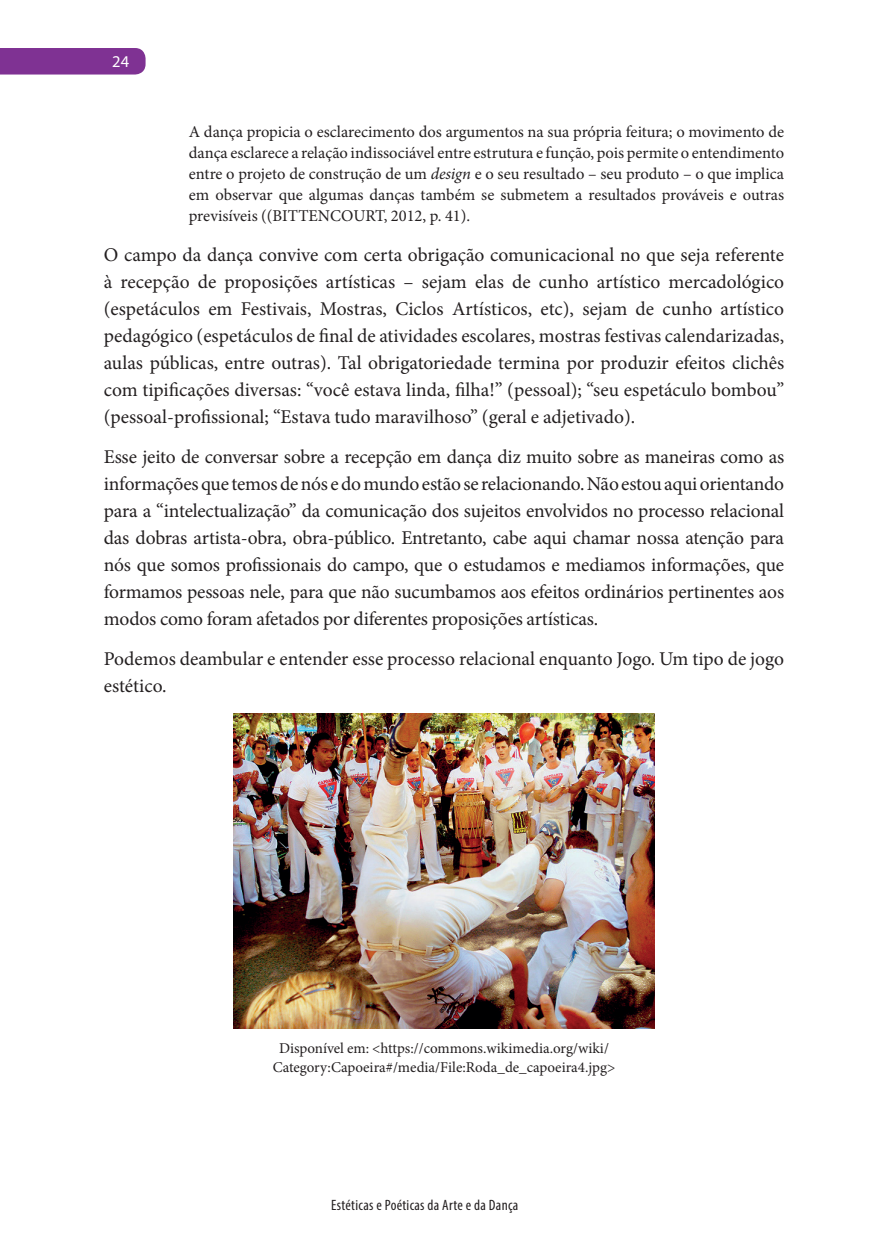
<style>
.page{position:relative;width:888px;height:1258px;background:#fff}
.page>*{position:absolute;margin:0;border:0;box-sizing:border-box;transform-origin:0 0}
.t1{font:19.5px/27px "Minion Pro";letter-spacing:-.005em;color:#231f20;text-align:justify}
.t2{font:16.5px/21px "Minion Pro";color:#231f20;text-align:justify}
.t3{font:16.5px "Myriad Pro";color:#fff}
.t4{font:15px/19.5px "Minion Pro";color:#231f20;text-align:center}
.t5{font:condensed 15px "Myriad Pro";letter-spacing:.02em;color:#231f20}
.s1{font-style:italic}
</style>
<div class="page">
<div style="left:0;top:48px;width:146px;height:27px;background:#7f3293"></div>
<img style="left:234px;top:713px;width:420px;height:316px">
<p class="t3" style="left:112px;top:51px;width:18px">24</p>
<p class="t2" style="left:189px;top:121px;width:597px">A dança propicia o esclarecimento dos argumentos na sua própria feitura; o movimento de dança esclarece a relação indissociável entre estrutura e função, pois permite o entendimento entre o projeto de construção de um <span class="s1">design</span> e o seu resultado – seu produto – o que implica em observar que algumas danças também se submetem a resultados prováveis e outras previsíveis ((BITTENCOURT, 2012, p. 41).</p>
<p class="t1" style="left:104px;top:241px;width:682px">O campo da dança convive com certa obrigação comunicacional no que seja referente à recepção de proposições artísticas – sejam elas de cunho artístico mercadológico (espetáculos em Festivais, Mostras, Ciclos Artísticos, etc), sejam de cunho artístico pedagógico (espetáculos de final de atividades escolares, mostras festivas calendarizadas, aulas públicas, entre outras). Tal obrigatoriedade termina por produzir efeitos clichês com tipificações diversas: “você estava linda, filha!” (pessoal); “seu espetáculo bombou” (pessoal-profissional; “Estava tudo maravilhoso” (geral e adjetivado).</p>
<p class="t1" style="left:104px;top:443px;width:682px">Esse jeito de conversar sobre a recepção em dança diz muito sobre as maneiras como as informações que temos de nós e do mundo estão se relacionando. Não estou aqui orientando para a “intelectualização” da comunicação dos sujeitos envolvidos no processo relacional das dobras artista-obra, obra-público. Entretanto, cabe aqui chamar nossa atenção para nós que somos profissionais do campo, que o estudamos e mediamos informações, que formamos pessoas nele, para que não sucumbamos aos efeitos ordinários pertinentes aos modos como foram afetados por diferentes proposições artísticas.</p>
<p class="t1" style="left:104px;top:645px;width:682px">Podemos deambular e entender esse processo relacional enquanto Jogo. Um tipo de jogo estético.</p>
<p class="t4" style="left:273px;top:1038px;width:344px">Disponível em: &lt;https://commons.wikimedia.org/wiki/<br>Category:Capoeira#/media/File:Roda_de_capoeira4.jpg&gt;</p>
<p class="t5" style="left:331px;top:1196px;width:189px">Estéticas e Poéticas da Arte e da Dança</p>
</div>
